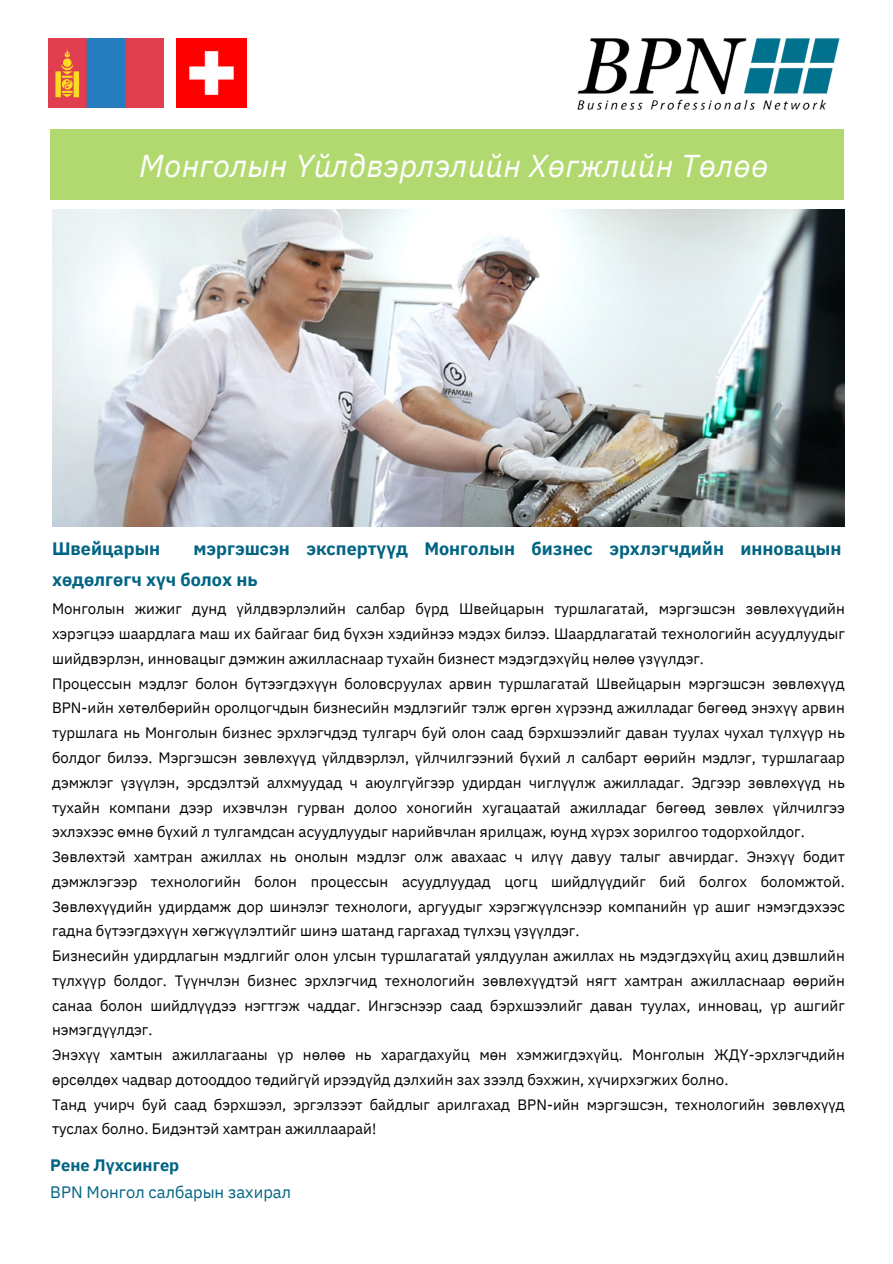
<style>
.page{position:relative;width:893px;height:1264px;background:#fff}
.page>*{position:absolute;margin:0;border:0;box-sizing:border-box;transform-origin:0 0}
.t1{font:italic 31.5px "IBM Plex Sans";letter-spacing:.005em;color:#fff}
.t2{font:700 18px/30.3px "IBM Plex Sans";color:#006482}
.t3{font:16.5px/27px "IBM Plex Sans";color:#006482}
.t4{font:15px/24.8px "IBM Plex Sans";color:#000;text-align:justify}
.s1{font-weight:700}
</style>
<div class="page">
<img style="left:577px;top:38px;width:263px;height:72px">
<img style="left:177px;top:38px;width:69px;height:70px">
<div style="left:50px;top:130px;width:793px;height:70px;background:#b2d96f"></div>
<img style="left:49px;top:38px;width:115px;height:70px">
<img style="left:52px;top:209px;width:792px;height:317px">
<p class="t1" style="left:139px;top:144px;width:630px">Монголын Үйлдвэрлэлийн Хөгжлийн Төлөө</p>
<p class="t2" style="left:52px;top:533px;width:790px;text-indent:141px">мэргэшсэн экспертүүд Монголын бизнес эрхлэгчдийн инновацын хөдөлгөгч хүч болох нь</p>
<p class="t2" style="left:52px;top:533px;width:110px">Швейцарын</p>
<p class="t4" style="left:52px;top:596px;width:794px">Монголын жижиг дунд үйлдвэрлэлийн салбар бүрд Швейцарын туршлагатай, мэргэшсэн зөвлөхүүдийн хэрэгцээ шаардлага маш их байгааг бид бүхэн хэдийнээ мэдэх билээ. Шаардлагатай технологийн асуудлуудыг шийдвэрлэн, инновацыг дэмжин ажилласнаар тухайн бизнест мэдэгдэхүйц нөлөө үзүүлдэг.</p>
<h2 class="t4" style="left:52px;top:670px;width:794px">Процессын мэдлэг болон бүтээгдэхүүн боловсруулах арвин туршлагатай Швейцарын мэргэшсэн зөвлөхүүд BPN-ийн хөтөлбөрийн оролцогчдын бизнесийн мэдлэгийг тэлж өргөн хүрээнд ажилладаг бөгөөд энэхүү арвин туршлага нь Монголын бизнес эрхлэгчдэд тулгарч буй олон саад бэрхшээлийг даван туулах чухал түлхүүр нь болдог билээ. Мэргэшсэн зөвлөхүүд үйлдвэрлэл, үйлчилгээний бүхий л салбарт өөрийн мэдлэг, туршлагаар дэмжлэг үзүүлэн, эрсдэлтэй алхмуудад ч аюулгүйгээр удирдан чиглүүлж ажилладаг. Эдгээр зөвлөхүүд нь тухайн компани дээр ихэвчлэн гурван долоо хоногийн хугацаатай ажилладаг бөгөөд зөвлөх үйлчилгээ эхлэхээс өмнө бүхий л тулгамдсан асуудлуудыг нарийвчлан ярилцаж, юунд хүрэх зорилгоо тодорхойлдог.</h2>
<h3 class="t4" style="left:52px;top:844px;width:794px">Зөвлөхтэй хамтран ажиллах нь онолын мэдлэг олж авахаас ч илүү давуу талыг авчирдаг. Энэхүү бодит дэмжлэгээр технологийн болон процессын асуудлуудад цогц шийдлүүдийг бий болгох боломжтой.<br>Зөвлөхүүдийн удирдамж дор шинэлэг технологи, аргуудыг хэрэгжүүлснээр компанийн үр ашиг нэмэгдэхээс гадна бүтээгдэхүүн хөгжүүлэлтийг шинэ шатанд гаргахад түлхэц үзүүлдэг.</h3>
<p class="t4" style="left:52px;top:943px;width:794px">Бизнесийн удирдлагын мэдлгийг олон улсын туршлагатай уялдуулан ажиллах нь мэдэгдэхүйц ахиц дэвшлийн түлхүүр болдог. Түүнчлэн бизнес эрхлэгчид технологийн зөвлөхүүдтэй нягт хамтран ажилласнаар өөрийн санаа болон шийдлүүдээ нэгтгэж чаддаг. Ингэснээр саад бэрхшээлийг даван туулах, инновац, үр ашгийг нэмэгдүүлдэг.</p>
<p class="t4" style="left:52px;top:1042px;width:794px">Энэхүү хамтын ажиллагааны үр нөлөө нь харагдахуйц мөн хэмжигдэхүйц. Монголын ЖДҮ-эрхлэгчдийн өрсөлдөх чадвар дотооддоо төдийгүй ирээдүйд дэлхийн зах зээлд бэхжин, хүчирхэгжих болно.</p>
<p class="t4" style="left:52px;top:1091px;width:794px">Танд учирч буй саад бэрхшээл, эргэлзээт байдлыг арилгахад BPN-ийн мэргэшсэн, технологийн зөвлөхүүд туслах болно. Бидэнтэй хамтран ажиллаарай!</p>
<h1 class="t3" style="left:50px;top:1150px;width:242px"><span class="s1">Рене Лүхсингер<br></span>BPN Монгол салбарын захирал</h1>
</div>
